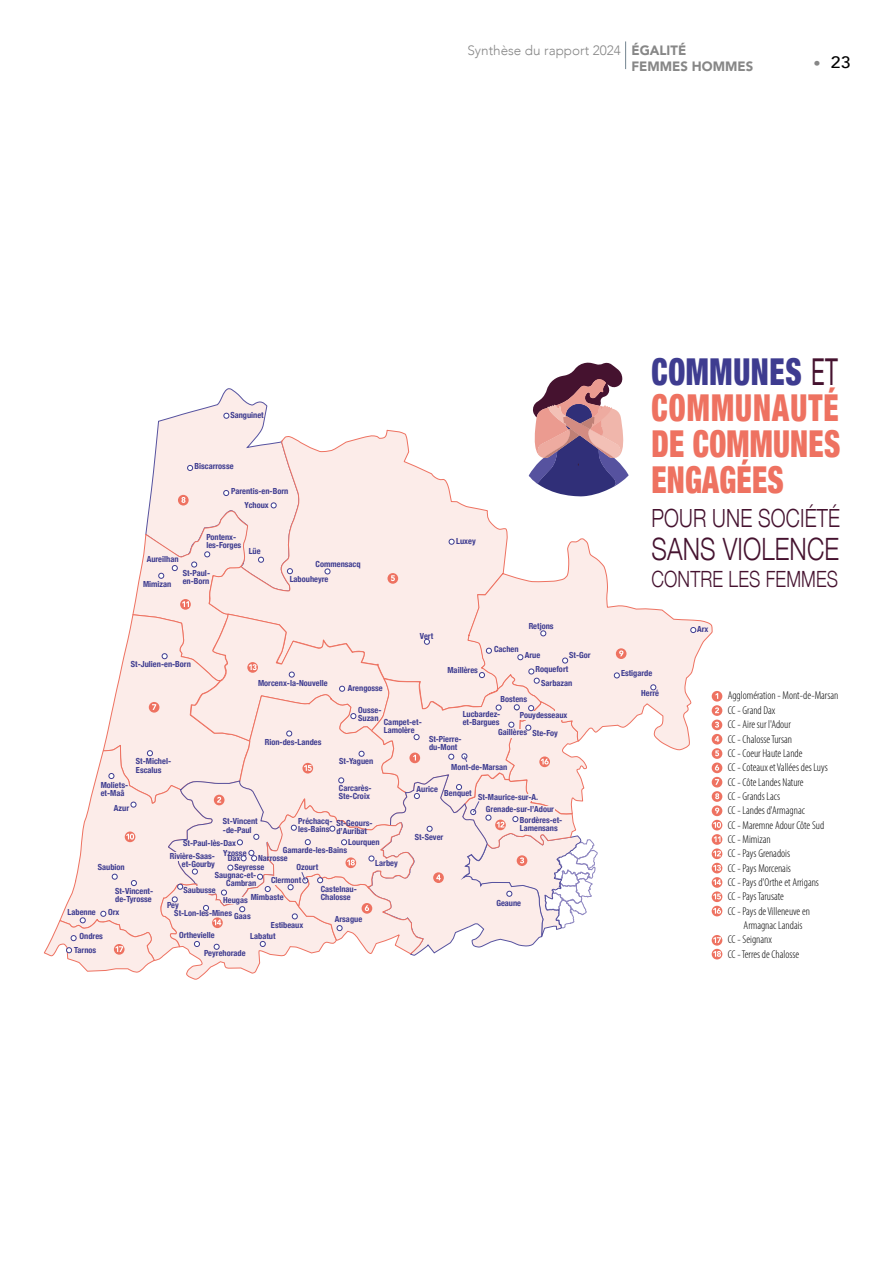
<style>
.page{position:relative;width:893px;height:1263px;background:#fff}
.page>*{position:absolute;margin:0;border:0;box-sizing:border-box;transform-origin:0 0}
.t1{font:900 condensed 37.05px/36.2px "Helvetica Neue";letter-spacing:.02em;color:#ee7261;text-align:justify;scale:.82 1}
.t2{font:300 30.75px "Helvetica Neue";letter-spacing:.005em;color:#45122f;scale:.8 1}
.t3{font:300 25.05px "Helvetica Neue";letter-spacing:.01em;color:#45122f;scale:.8 1}
.t4{font:300 22.35px "Helvetica Neue";letter-spacing:.01em;color:#45122f;scale:.8 1}
.t5{font:500 16.5px "Avenir";color:#000;scale:1.07 1}
.t6{font:300 13.5px "Avenir";color:#878787}
.t7{font:900 13.5px/16.2px "Avenir";color:#878787}
.t8{font:300 condensed 11.4px "Myriad Pro";color:#000}
.t9{font:700 condensed 8.4px/8.4px "Helvetica Neue";color:#3e3c90}
.s1{font-weight:900;font-size:13.5px;color:#878787}
.s2{color:#3e3c90}
.s3{font-weight:400;font-stretch:normal;color:#45122f}
</style>
<div class="page">
<svg style="left:625px;top:41px;width:1px;height:28px"></svg>
<svg style="left:629px;top:606px;width:84px;height:144px"></svg>
<svg style="left:651px;top:685px;width:5px;height:5px"></svg>
<svg style="left:691px;top:627px;width:5px;height:6px"></svg>
<svg style="left:712px;top:820px;width:10px;height:10px"></svg>
<svg style="left:713px;top:822px;width:8px;height:6px"></svg>
<svg style="left:712px;top:691px;width:10px;height:11px"></svg>
<svg style="left:712px;top:834px;width:10px;height:11px"></svg>
<svg style="left:713px;top:836px;width:7px;height:6px"></svg>
<div style="left:712px;top:705px;width:10px;height:11px;background:#ee7261;border-radius:50%"></div>
<svg style="left:715px;top:707px;width:4px;height:6px"></svg>
<svg style="left:712px;top:848px;width:10px;height:11px"></svg>
<svg style="left:713px;top:850px;width:8px;height:6px"></svg>
<div style="left:712px;top:719px;width:10px;height:11px;background:#ee7261;border-radius:50%"></div>
<svg style="left:715px;top:722px;width:4px;height:6px"></svg>
<svg style="left:712px;top:863px;width:10px;height:10px"></svg>
<svg style="left:713px;top:865px;width:8px;height:6px"></svg>
<div style="left:712px;top:734px;width:10px;height:10px;background:#ee7261;border-radius:50%"></div>
<svg style="left:715px;top:736px;width:4px;height:6px"></svg>
<div style="left:712px;top:877px;width:10px;height:11px;background:#ee7261;border-radius:50%"></div>
<svg style="left:713px;top:879px;width:8px;height:6px"></svg>
<div style="left:712px;top:748px;width:10px;height:11px;background:#ee7261;border-radius:50%"></div>
<svg style="left:715px;top:750px;width:4px;height:6px"></svg>
<svg style="left:712px;top:891px;width:10px;height:11px"></svg>
<svg style="left:713px;top:894px;width:8px;height:5px"></svg>
<svg style="left:712px;top:762px;width:10px;height:11px"></svg>
<svg style="left:715px;top:765px;width:4px;height:5px"></svg>
<svg style="left:712px;top:906px;width:10px;height:10px"></svg>
<svg style="left:713px;top:908px;width:8px;height:6px"></svg>
<div style="left:712px;top:777px;width:10px;height:10px;background:#ee7261;border-radius:50%"></div>
<svg style="left:715px;top:779px;width:4px;height:6px"></svg>
<div style="left:712px;top:935px;width:10px;height:11px;background:#ee7261;border-radius:50%"></div>
<svg style="left:713px;top:937px;width:8px;height:6px"></svg>
<div style="left:712px;top:791px;width:10px;height:11px;background:#ee7261;border-radius:50%"></div>
<svg style="left:715px;top:793px;width:4px;height:6px"></svg>
<svg style="left:712px;top:949px;width:10px;height:10px"></svg>
<svg style="left:713px;top:951px;width:8px;height:6px"></svg>
<svg style="left:712px;top:805px;width:10px;height:11px"></svg>
<svg style="left:715px;top:808px;width:4px;height:5px"></svg>
<svg style="left:44px;top:362px;width:585px;height:618px"></svg>
<h3 class="t6" style="left:467px;top:42px;width:155px">Synthèse du rapport 2024</h3>
<h3 class="t7" style="left:631px;top:42px;width:123px">ÉGALITÉ<br>FEMMES HOMMES</h3>
<h3 class="t5" style="left:814px;top:48px;width:36px"><span class="s1">•</span> 23</h3>
<p class="t9" style="left:230px;top:410px;width:35px">Sanguinet</p>
<p class="t9" style="left:194px;top:461px;width:41px">Biscarrosse</p>
<p class="t9" style="left:231px;top:486px;width:59px">Parentis-en-Born</p>
<p class="t9" style="left:244px;top:500px;width:26px">Ychoux</p>
<p class="t9" style="left:147px;top:555px;width:33px">Aureilhan</p>
<p class="t9" style="left:206px;top:532px;width:36px">Pontenx&shy;les-Forges</p>
<p class="t9" style="left:249px;top:546px;width:13px">Lüe</p>
<p class="t9" style="left:143px;top:580px;width:30px">Mimizan</p>
<p class="t9" style="left:183px;top:568px;width:29px">St-Paul&shy;en-Born</p>
<p class="t9" style="left:131px;top:660px;width:61px">St-Julien-en-Born</p>
<p class="t9" style="left:316px;top:559px;width:47px">Commensacq</p>
<p class="t9" style="left:290px;top:574px;width:40px">Labouheyre</p>
<p class="t9" style="left:456px;top:536px;width:21px">Luxey</p>
<p class="t9" style="left:420px;top:631px;width:15px">Vert</p>
<p class="t9" style="left:447px;top:665px;width:32px">Maillères</p>
<p class="t9" style="left:529px;top:621px;width:26px">Retjons</p>
<p class="t9" style="left:494px;top:644px;width:26px">Cachen</p>
<p class="t9" style="left:525px;top:650px;width:17px">Arue</p>
<p class="t9" style="left:569px;top:650px;width:23px">St-Gor</p>
<p class="t9" style="left:536px;top:665px;width:34px">Roquefort</p>
<h1 class="t1" style="left:651px;top:352px;width:232px"><span class="s2">COMMUNES</span> <span class="s3">ET </span>COMMUNAUTÉ DE COMMUNES ENGAGÉES</h1>
<h3 class="t3" style="left:651px;top:498px;width:237px">POUR UNE SOCIÉTÉ</h3>
<h2 class="t2" style="left:651px;top:524px;width:236px">SANS VIOLENCE</h2>
<h3 class="t4" style="left:651px;top:561px;width:235px">CONTRE LES FEMMES</h3>
<p class="t9" style="left:621px;top:669px;width:33px">Estigarde</p>
<p class="t9" style="left:697px;top:624px;width:13px">Arx</p>
<p class="t9" style="left:258px;top:679px;width:71px">Morcenx-la-Nouvelle</p>
<p class="t9" style="left:348px;top:683px;width:37px">Arengosse</p>
<p class="t9" style="left:541px;top:679px;width:33px">Sarbazan</p>
<p class="t9" style="left:500px;top:694px;width:28px">Bostens</p>
<p class="t9" style="left:265px;top:737px;width:58px">Rion-des-Landes</p>
<p class="t9" style="left:358px;top:705px;width:25px">Ousse-<br>Suzan</p>
<p class="t9" style="left:463px;top:709px;width:39px">Lucbardez&shy;et-Bargues</p>
<p class="t9" style="left:520px;top:710px;width:49px">Pouydesseaux</p>
<p class="t9" style="left:384px;top:717px;width:39px">Campet-et-<br>Lamolère</p>
<p class="t9" style="left:498px;top:728px;width:30px">Gaillères</p>
<p class="t9" style="left:533px;top:728px;width:27px">Ste-Foy</p>
<p class="t9" style="left:429px;top:734px;width:34px">St-Pierre&shy;du-Mont</p>
<p class="t9" style="left:136px;top:756px;width:37px">St-Michel-<br>Escalus</p>
<p class="t9" style="left:339px;top:756px;width:36px">St-Yaguen</p>
<p class="t9" style="left:451px;top:762px;width:58px">Mont-de-Marsan</p>
<p class="t9" style="left:101px;top:780px;width:29px">Moliets&shy;et-Maâ</p>
<p class="t9" style="left:339px;top:783px;width:34px">Carcarès-<br>Ste-Croix</p>
<p class="t9" style="left:417px;top:784px;width:23px">Aurice</p>
<p class="t9" style="left:444px;top:788px;width:29px">Benquet</p>
<p class="t9" style="left:478px;top:792px;width:62px">St-Maurice-sur-A.</p>
<p class="t9" style="left:114px;top:803px;width:17px">Azur</p>
<p class="t9" style="left:486px;top:804px;width:70px">Grenade-sur-l’Adour</p>
<p class="t9" style="left:223px;top:817px;width:36px">St-Vincent -de-Paul</p>
<p class="t9" style="left:298px;top:816px;width:36px">Préchacq&shy;les-Bains</p>
<p class="t9" style="left:336px;top:818px;width:38px">St-Geours&shy;d’Auribat</p>
<p class="t9" style="left:98px;top:862px;width:28px">Saubion</p>
<p class="t9" style="left:115px;top:886px;width:39px">St-Vincent&shy;de-Tyrosse</p>
<p class="t9" style="left:68px;top:907px;width:30px">Labenne</p>
<p class="t9" style="left:108px;top:907px;width:13px">Orx</p>
<p class="t9" style="left:348px;top:837px;width:33px">Lourquen</p>
<p class="t9" style="left:183px;top:838px;width:54px">St-Paul-lès-Dax</p>
<p class="t9" style="left:283px;top:845px;width:66px">Gamarde-les-Bains</p>
<p class="t9" style="left:223px;top:848px;width:25px">Yzosse</p>
<p class="t9" style="left:170px;top:851px;width:47px;text-align:right">Rivière-Saas&shy;et-Gourby</p>
<p class="t9" style="left:258px;top:853px;width:31px">Narrosse</p>
<p class="t9" style="left:228px;top:853px;width:14px">Dax</p>
<p class="t9" style="left:375px;top:859px;width:24px">Larbey</p>
<p class="t9" style="left:234px;top:862px;width:31px">Seyresse</p>
<p class="t9" style="left:296px;top:863px;width:23px">Ozourt</p>
<p class="t9" style="left:215px;top:870px;width:43px;text-align:right">Saugnac-et-<br>Cambran</p>
<p class="t9" style="left:271px;top:875px;width:32px">Clermont</p>
<p class="t9" style="left:321px;top:884px;width:38px">Castelnau-<br>Chalosse</p>
<p class="t9" style="left:183px;top:885px;width:34px">Saubusse</p>
<p class="t9" style="left:251px;top:892px;width:34px">Mimbaste</p>
<p class="t9" style="left:223px;top:895px;width:26px">Heugas</p>
<p class="t9" style="left:167px;top:900px;width:13px">Pey</p>
<p class="t9" style="left:174px;top:908px;width:59px">St-Lon-les-Mines</p>
<p class="t9" style="left:234px;top:911px;width:18px">Gaas</p>
<p class="t9" style="left:335px;top:914px;width:29px">Arsague</p>
<p class="t9" style="left:271px;top:920px;width:34px">Estibeaux</p>
<p class="t9" style="left:415px;top:832px;width:30px">St-Sever</p>
<p class="t9" style="left:520px;top:815px;width:44px">Bordères-et-<br>Lamensans</p>
<p class="t9" style="left:496px;top:898px;width:26px">Geaune</p>
<p class="t9" style="left:74px;top:929px;width:30px;line-height:13.6px;text-indent:5px">Ondres<br>Tarnos</p>
<p class="t9" style="left:179px;top:931px;width:37px">Orthevielle</p>
<p class="t9" style="left:250px;top:932px;width:27px">Labatut</p>
<p class="t9" style="left:204px;top:948px;width:43px">Peyrehorade</p>
<p class="t9" style="left:641px;top:688px;width:19px">Herré</p>
<h3 class="t8" style="left:728px;top:689px;width:112px">Agglomération - Mont-de-Marsan</h3>
<h3 class="t8" style="left:728px;top:703px;width:49px">CC - Grand Dax</h3>
<h3 class="t8" style="left:728px;top:718px;width:65px">CC - Aire sur l'Adour</h3>
<h3 class="t8" style="left:728px;top:732px;width:66px">CC - Chalosse Tursan</h3>
<h3 class="t8" style="left:728px;top:746px;width:76px">CC - Coeur Haute Lande</h3>
<h3 class="t8" style="left:728px;top:761px;width:101px">CC - Coteaux et Vallées des Luys</h3>
<h3 class="t8" style="left:728px;top:775px;width:77px">CC - Côte Landes Nature</h3>
<h3 class="t8" style="left:728px;top:789px;width:54px">CC - Grands Lacs</h3>
<h3 class="t8" style="left:728px;top:804px;width:79px">CC - Landes d'Armagnac</h3>
<h3 class="t8" style="left:728px;top:818px;width:98px">CC - Maremne Adour Côte Sud</h3>
<h3 class="t8" style="left:728px;top:832px;width:44px">CC - Mimizan</h3>
<h3 class="t8" style="left:728px;top:847px;width:64px">CC - Pays Grenadois</h3>
<h3 class="t8" style="left:728px;top:861px;width:65px">CC - Pays Morcenais</h3>
<h3 class="t8" style="left:728px;top:875px;width:93px">CC - Pays d'Orthe et Arrigans</h3>
<h3 class="t8" style="left:728px;top:890px;width:58px">CC - Pays Tarusate</h3>
<h3 class="t8" style="left:728px;top:904px;width:84px">CC - Pays de Villeneuve en</h3>
<h3 class="t8" style="left:744px;top:918px;width:60px">Armagnac Landais</h3>
<h3 class="t8" style="left:728px;top:933px;width:46px">CC - Seignanx</h3>
<h3 class="t8" style="left:728px;top:947px;width:73px">CC - Terres de Chalosse</h3>
</div>
